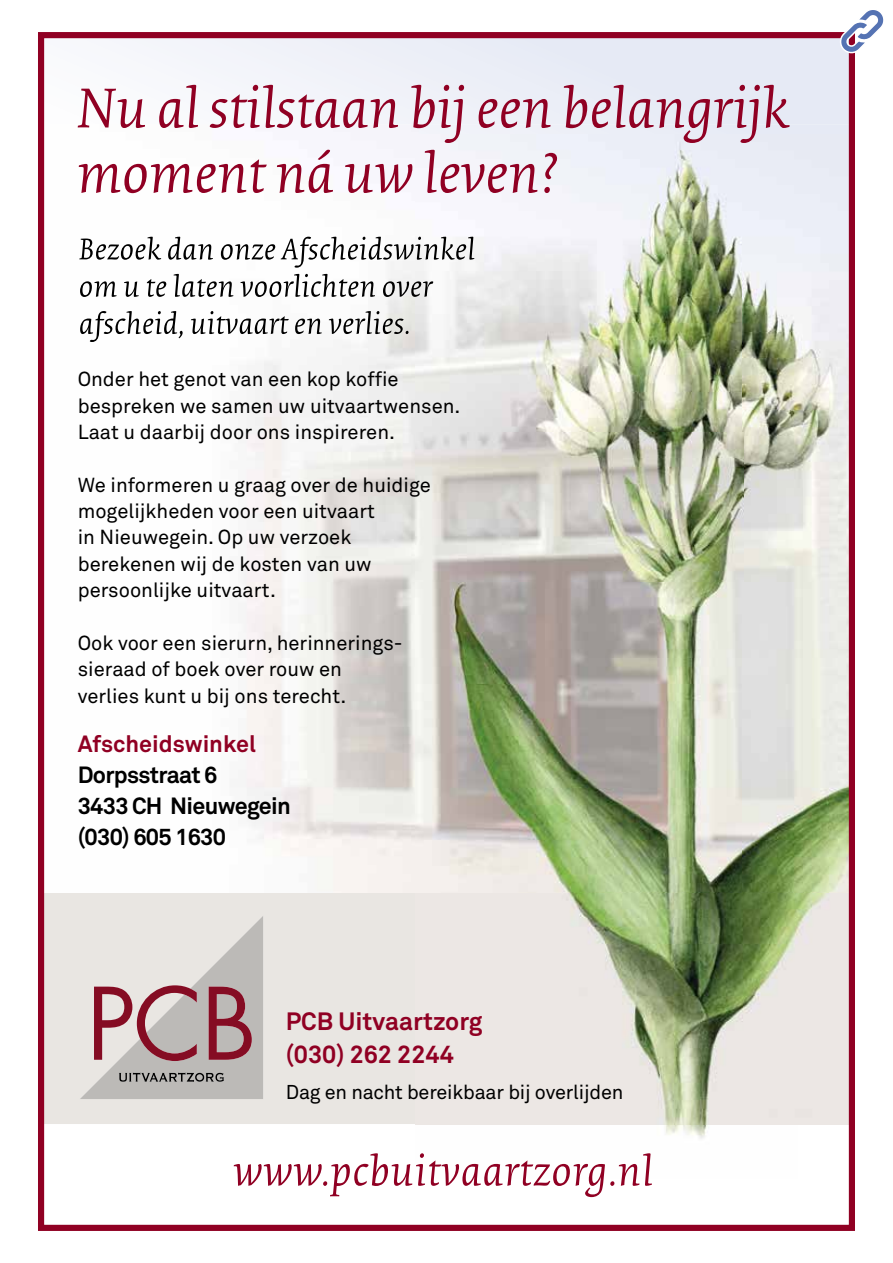
<style>
.page{position:relative;width:893px;height:1263px;background:#fff}
.page>*{position:absolute;margin:0;border:0;box-sizing:border-box;transform-origin:0 0}
.t1{font:700 24.75px/32.2px "Akkurat Pro";color:#900023}
.t2{font:700 23.25px/30.9px "Akkurat Pro";letter-spacing:-.03em;color:#000}
.t3{font:700 23.25px "Akkurat Pro";color:#900023}
.t4{font:20.1px/26.4px "Akkurat Pro";color:#000}
.t5{font:19.8px "Akkurat Pro";letter-spacing:-.01em;color:#000}
</style>
<div class="page">
<div style="left:45px;top:893px;width:371px;height:231px;background:#e9e6e2"></div>
<svg style="left:130px;top:39px;width:718px;height:85px"></svg>
<img style="left:243px;top:480px;width:173px;height:413px">
<img style="left:416px;top:134px;width:432px;height:1005px">
<svg style="left:79px;top:150px;width:478px;height:43px"></svg>
<svg style="left:78px;top:85px;width:712px;height:58px"></svg>
<svg style="left:234px;top:1153px;width:418px;height:44px"></svg>
<svg style="left:80px;top:916px;width:183px;height:183px;background:#c7b6b6"></svg>
<svg style="left:80px;top:311px;width:329px;height:31px"></svg>
<svg style="left:80px;top:274px;width:353px;height:23px"></svg>
<svg style="left:79px;top:237px;width:395px;height:31px"></svg>
<div style="left:38px;top:32px;width:817px;height:1199px;border:6px solid #900023"></div>
<svg style="left:837px;top:10px;width:47px;height:46px"></svg>
<p class="t4" style="left:78px;top:367px;width:384px">Onder het genot van een kop koffie bespreken we samen uw uitvaartwensen.<br>Laat u daarbij door ons inspireren.</p>
<p class="t4" style="left:78px;top:472px;width:355px">We informeren u graag over de huidige mogelijkheden voor een uitvaart<br>in Nieuwegein. Op uw verzoek berekenen wij de kosten van uw persoonlijke uitvaart.</p>
<p class="t4" style="left:78px;top:630px;width:326px">Ook voor een sierurn, herinnerings&shy;sieraad of boek over rouw en verlies kunt u bij ons terecht.</p>
<p class="t3" style="left:78px;top:729px;width:180px">Afscheidswinkel</p>
<p class="t2" style="left:78px;top:760px;width:215px">Dorpsstraat 6<br>3433 CH Nieuwegein (030) 605 1630</p>
<p class="t1" style="left:286px;top:1006px;width:198px">PCB Uitvaartzorg (030) 262 2244</p>
<p class="t5" style="left:286px;top:1080px;width:339px">Dag en nacht bereikbaar bij overlijden</p>
</div>
